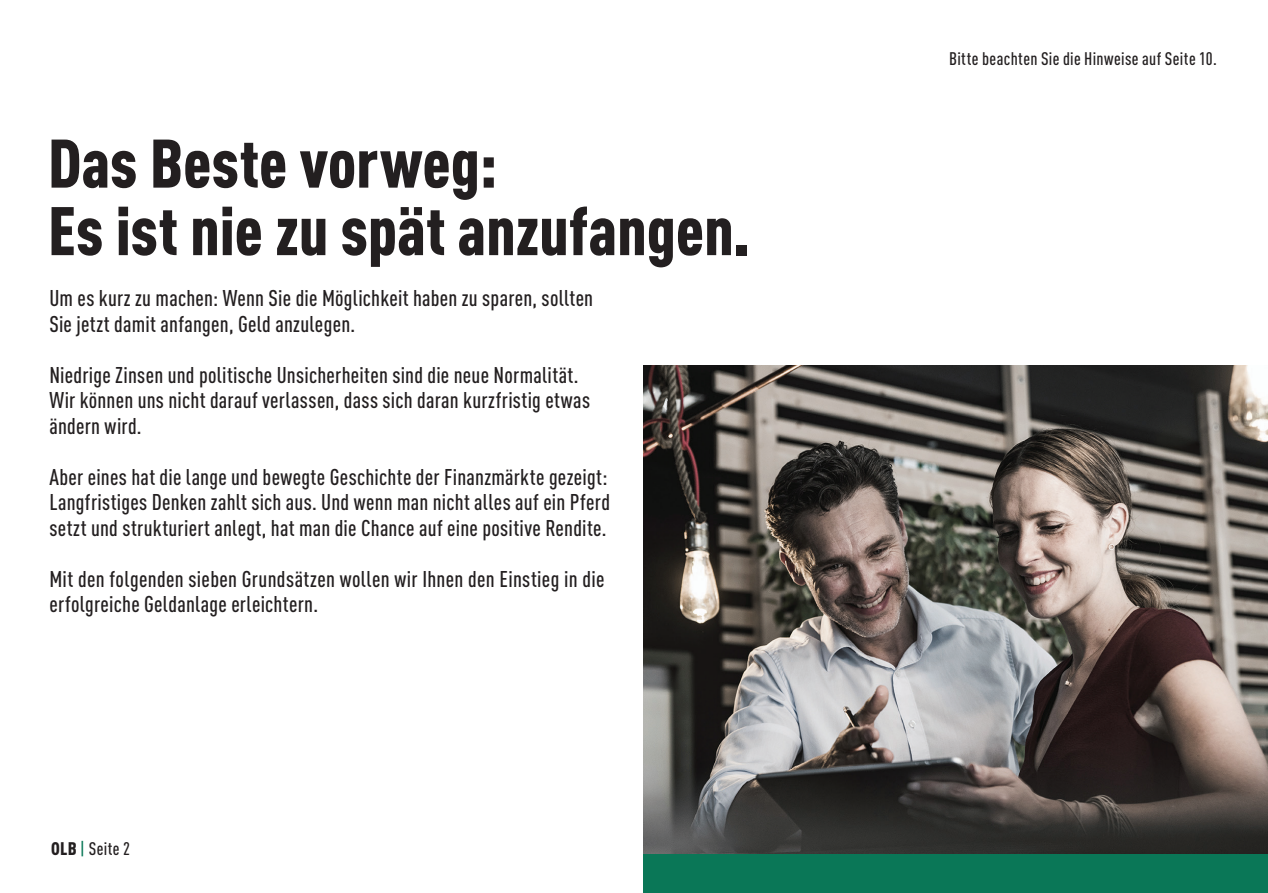
<style>
.page{position:relative;width:1268px;height:893px;background:#fff}
.page>*{position:absolute;margin:0;border:0;box-sizing:border-box;transform-origin:0 0}
.t1{font:900 condensed 67.5px/67.5px "DIN Pro";color:#231f20}
.t2{font:500 condensed 22.5px/25.4px "DIN Pro";letter-spacing:.01em;color:#231f20}
.t3{font:500 condensed 18px "DIN Pro";letter-spacing:.025em;color:#231f20}
.s1{font-weight:900}
.s2{color:#0a7757}
</style>
<div class="page">
<img style="left:644px;top:366px;width:624px;height:489px">
<div style="left:644px;top:855px;width:624px;height:38px;background:#0a7757"></div>
<h1 class="t1" style="left:48px;top:125px;width:703px">Das Beste vorweg:<br>Es ist nie zu spät anzufangen.</h1>
<p class="t2" style="left:49px;top:284px;width:545px">Um es kurz zu machen: Wenn Sie die Möglichkeit haben zu sparen, sollten<br>Sie jetzt damit anfangen, Geld anzulegen.</p>
<p class="t2" style="left:49px;top:360px;width:542px">Niedrige Zinsen und politische Unsicherheiten sind die neue Normalität.<br>Wir können uns nicht darauf verlassen, dass sich daran kurzfristig etwas ändern wird.</p>
<p class="t2" style="left:49px;top:463px;width:562px;text-align:justify">Aber eines hat die lange und bewegte Geschichte der Finanzmärkte gezeigt:<br>Langfristiges Denken zahlt sich aus. Und wenn man nicht alles auf ein Pferd setzt und strukturiert anlegt, hat man die Chance auf eine positive Rendite.</p>
<p class="t2" style="left:49px;top:565px;width:557px">Mit den folgenden sieben Grundsätzen wollen wir Ihnen den Einstieg in die erfolgreiche Geldanlage erleichtern.</p>
<p class="t3" style="left:51px;top:835px;width:81px"><span class="s1">OLB</span> <span class="s2">|</span> Seite 2</p>
<p class="t3" style="left:949px;top:46px;width:269px">Bitte beachten Sie die Hinweise auf Seite 10.</p>
</div>
